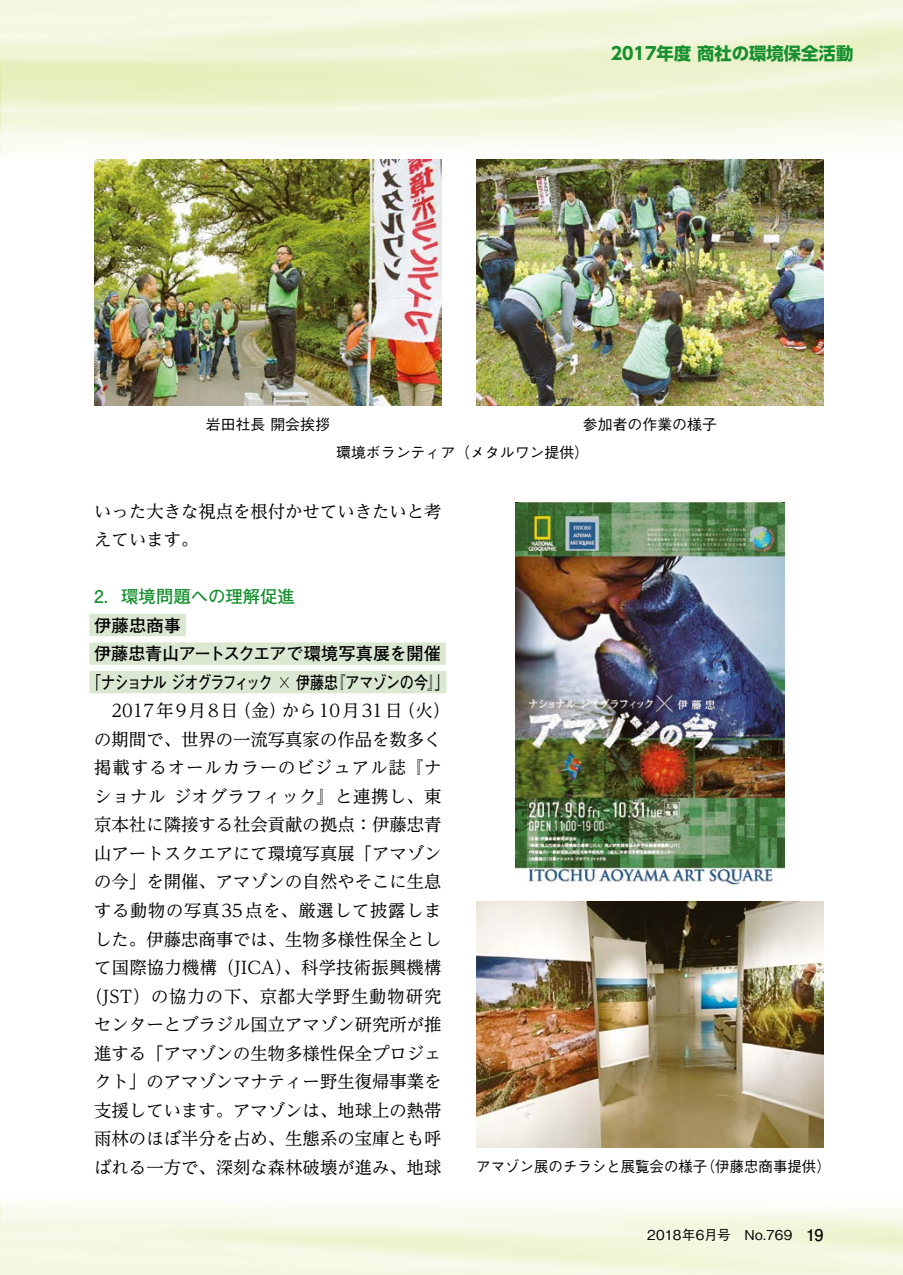
<style>
.page{position:relative;width:903px;height:1275px;background:#fff}
.page>*{position:absolute;margin:0;border:0;box-sizing:border-box;transform-origin:0 0}
.t1{font:17.32px/28.5px "UD Reimin Pr 6";color:#000}
.t2{font:17.32px "UD Reimin Pr 6";letter-spacing:.035em;color:#000}
.t3{font:700 17.32px "Futo Go B101 Pro";letter-spacing:-.07em;color:#000;scale:.81 1}
.t4{font:700 17.32px "Futo Go B101 Pro";letter-spacing:-.03em;color:#000}
.t5{font:17.32px "UD Reimin Pr 6";letter-spacing:.125em;color:#000}
.t6{font:17.32px "UD Reimin Pr 6";letter-spacing:.05em;color:#000}
.t7{font:17.32px "UD Reimin Pr 6";letter-spacing:.06em;color:#000}
.t8{font:700 17.32px "UD Shin Go Pro";color:#16902e}
.t9{font:700 17.32px "Futo Go B101 Pro";color:#16902e}
.t10{font:500 14.88px "Gothic BBB Pro";color:#000}
.t11{font:500 13.65px "Gothic BBB Pro";letter-spacing:.015em;color:#000}
.s1{font-family:"Futo Go B101 Pro";font-weight:700;font-size:16.1px}
</style>
<div class="page">
<img style="left:0;top:0;width:903px;height:160px">
<div style="left:89px;top:614px;width:97px;height:22px;background:#dae8d2"></div>
<div style="left:89px;top:642px;width:357px;height:23px;background:#dae8d2"></div>
<div style="left:89px;top:671px;width:357px;height:22px;background:#dae8d2"></div>
<img style="left:94px;top:160px;width:347px;height:246px">
<img style="left:515px;top:502px;width:269px;height:383px">
<img style="left:476px;top:902px;width:347px;height:245px">
<img style="left:476px;top:160px;width:347px;height:246px">
<p class="t10" style="left:206px;top:412px;width:126px">岩田社長 開会挨拶</p>
<p class="t8" style="left:611px;top:39px;width:244px">2017年度 商社の環境保全活動</p>
<p class="t10" style="left:583px;top:412px;width:135px">参加者の作業の様子</p>
<p class="t10" style="left:336px;top:441px;width:254px">環境ボランティア（メタルワン提供）</p>
<p class="t1" style="left:94px;top:496px;width:349px">いった大きな視点を根付かせていきたいと考えています。</p>
<p class="t9" style="left:94px;top:583px;width:202px">2．環境問題への理解促進</p>
<p class="t4" style="left:94px;top:611px;width:88px">伊藤忠商事</p>
<p class="t4" style="left:94px;top:640px;width:348px">伊藤忠青山アートスクエアで環境写真展を開催</p>
<p class="t3" style="left:87px;top:668px;width:448px">「ナショナル ジオグラフィック ╳ 伊藤忠『アマゾンの今』」</p>
<p class="t5" style="left:112px;top:697px;width:340px">2017年9月8日（金）から10月31日（火）</p>
<p class="t1" style="left:94px;top:724px;width:349px">の期間で、世界の一流写真家の作品を数多く</p>
<p class="t7" style="left:94px;top:754px;width:349px">掲載するオールカラーのビジュアル誌『ナ</p>
<p class="t2" style="left:94px;top:782px;width:349px">ショナル ジオグラフィック』と連携し、東</p>
<p class="t1" style="left:94px;top:810px;width:349px">京本社に隣接する社会貢献の拠点：伊藤忠青</p>
<p class="t1" style="left:94px;top:838px;width:349px">山アートスクエアにて環境写真展「アマゾン</p>
<p class="t1" style="left:94px;top:867px;width:349px">の今」を開催、アマゾンの自然やそこに生息</p>
<p class="t2" style="left:94px;top:896px;width:349px">する動物の写真35点を、厳選して披露しま</p>
<p class="t1" style="left:94px;top:924px;width:349px">した。伊藤忠商事では、生物多様性保全とし</p>
<p class="t1" style="left:94px;top:953px;width:349px">て国際協力機構（JICA）、科学技術振興機構</p>
<p class="t6" style="left:86px;top:982px;width:357px">（JST）の協力の下、京都大学野生動物研究</p>
<p class="t1" style="left:94px;top:1010px;width:349px">センターとブラジル国立アマゾン研究所が推</p>
<p class="t1" style="left:94px;top:1038px;width:349px">進する「アマゾンの生物多様性保全プロジェ</p>
<p class="t1" style="left:94px;top:1067px;width:349px">クト」のアマゾンマナティー野生復帰事業を</p>
<p class="t1" style="left:94px;top:1095px;width:349px">支援しています。アマゾンは、地球上の熱帯</p>
<p class="t1" style="left:94px;top:1124px;width:349px">雨林のほぼ半分を占め、生態系の宝庫とも呼</p>
<p class="t1" style="left:94px;top:1152px;width:349px">ばれる一方で、深刻な森林破壊が進み、地球</p>
<p class="t10" style="left:476px;top:1154px;width:356px">アマゾン展のチラシと展覧会の様子（伊藤忠商事提供）</p>
<p class="t11" style="left:647px;top:1224px;width:178px">2018年6月号　No.769　<span class="s1">19</span></p>
</div>
